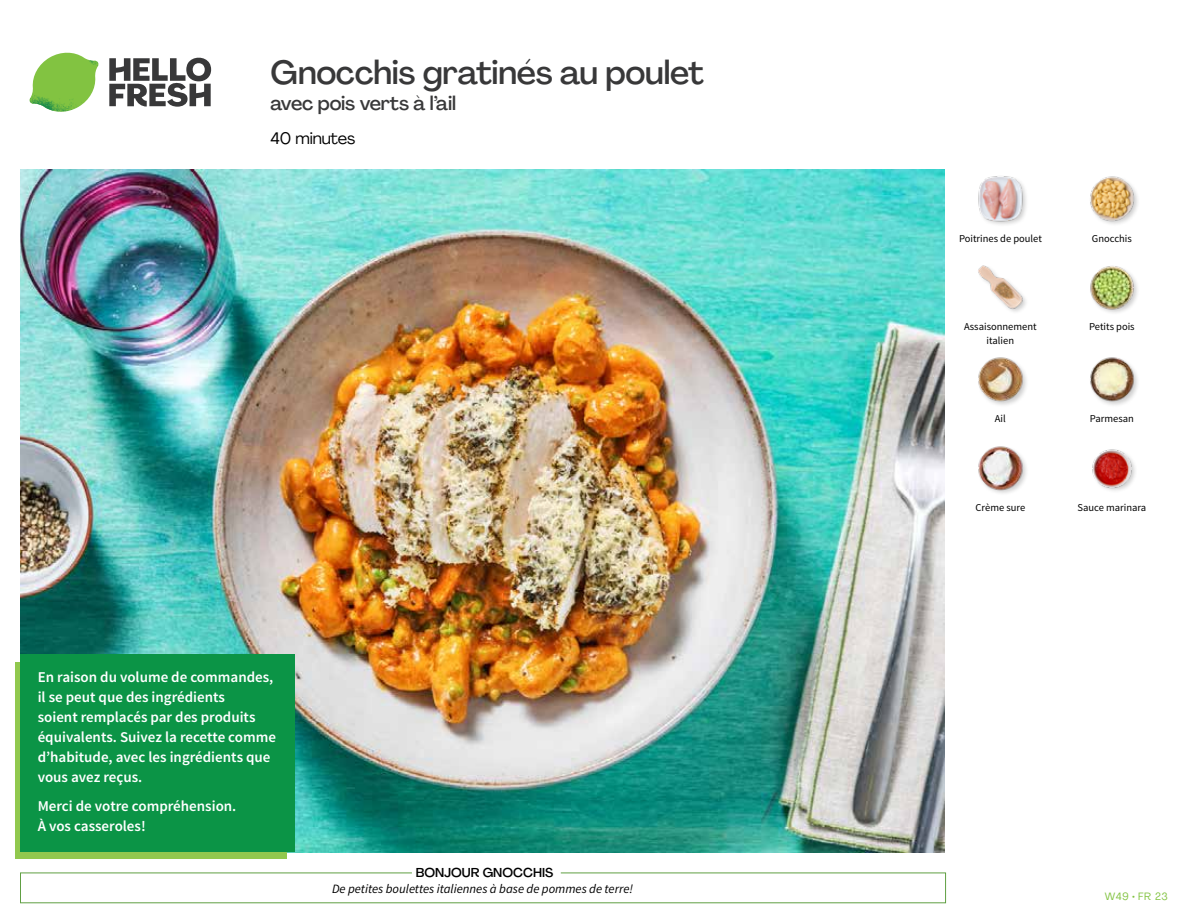
<style>
.page{position:relative;width:1188px;height:918px;background:#fff}
.page>*{position:absolute;margin:0;border:0;box-sizing:border-box;transform-origin:0 0}
.t1{font:500 33px "Agrandir";letter-spacing:-.01em;color:#383839}
.t2{font:500 19.5px "Agrandir";letter-spacing:-.01em;color:#383839}
.t3{font:16.5px "Agrandir";letter-spacing:-.01em;color:#000}
.t4{font:600 15px/20px "Source Sans Pro";color:#fff}
.t5{font:italic 12.75px "Source Sans Pro";color:#000}
.t6{font:500 12.75px "Agrandir";color:#000}
.t7{font:10.5px "Source Sans Pro";color:#000}
.t8{font:10.5px "Agrandir";letter-spacing:.05em;color:#82c341}
</style>
<div class="page">
<svg style="left:109px;top:57px;width:102px;height:50px"></svg>
<svg style="left:34px;top:53px;width:62px;height:40px"></svg>
<img style="left:67px;top:53px;width:32px;height:26px">
<img style="left:33px;top:75px;width:59px;height:11px">
<img style="left:29px;top:79px;width:61px;height:33px">
<img style="left:65px;top:86px;width:27px;height:25px">
<div style="left:20px;top:873px;width:926px;height:30px;border:1px solid #609f43"></div>
<div style="left:412px;top:865px;width:149px;height:15px;background:#fff"></div>
<img style="left:21px;top:170px;width:924px;height:682px">
<img style="left:1092px;top:449px;width:43px;height:42px">
<img style="left:978px;top:446px;width:49px;height:48px">
<img style="left:1090px;top:357px;width:48px;height:48px">
<img style="left:978px;top:357px;width:49px;height:48px">
<img style="left:1090px;top:266px;width:48px;height:47px">
<img style="left:978px;top:265px;width:48px;height:47px">
<img style="left:1090px;top:176px;width:48px;height:48px">
<img style="left:978px;top:176px;width:48px;height:49px">
<div style="left:16px;top:662px;width:271px;height:197px;background:#91c84e"></div>
<div style="left:21px;top:654px;width:274px;height:198px;background:#0b9446"></div>
<h1 class="t1" style="left:271px;top:52px;width:435px">Gnocchis gratinés au poulet</h1>
<h2 class="t2" style="left:271px;top:91px;width:187px">avec pois verts à l’ail</h2>
<p class="t3" style="left:271px;top:128px;width:86px">40 minutes</p>
<p class="t4" style="left:38px;top:668px;width:240px">En raison du volume de commandes, il se peut que des ingrédients<br>soient remplacés par des produits équivalents. Suivez la recette comme d’habitude, avec les ingrédients que vous avez reçus.</p>
<p class="t4" style="left:38px;top:796px;width:200px">Merci de votre compréhension.<br>À vos casseroles!</p>
<p class="t6" style="left:416px;top:864px;width:139px">BONJOUR GNOCCHIS</p>
<p class="t5" style="left:332px;top:881px;width:303px">De petites boulettes italiennes à base de pommes de terre!</p>
<p class="t7" style="left:959px;top:232px;width:84px">Poitrines de poulet</p>
<p class="t7" style="left:1092px;top:232px;width:41px">Gnocchis</p>
<p class="t7" style="left:964px;top:320px;width:74px">Assaisonnement</p>
<p class="t7" style="left:1089px;top:320px;width:47px">Petits pois</p>
<p class="t7" style="left:987px;top:334px;width:29px">italien</p>
<p class="t7" style="left:995px;top:412px;width:12px">Ail</p>
<p class="t7" style="left:1090px;top:412px;width:46px">Parmesan</p>
<p class="t7" style="left:976px;top:501px;width:51px">Crème sure</p>
<p class="t7" style="left:1078px;top:501px;width:70px">Sauce marinara</p>
<p class="t8" style="left:1105px;top:890px;width:65px">W49 • FR 23</p>
</div>
